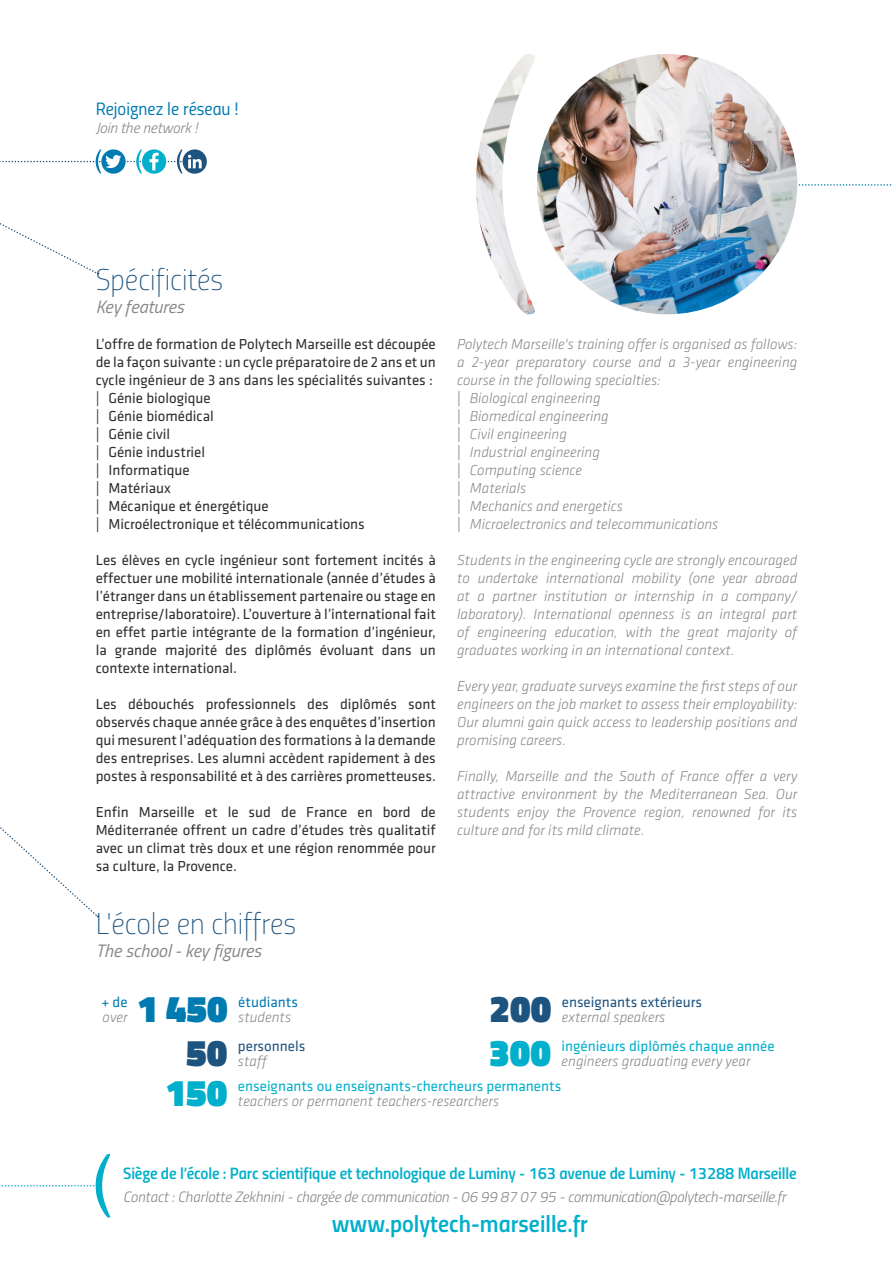
<style>
.page{position:relative;width:893px;height:1263px;background:#fff}
.page>*{position:absolute;margin:0;border:0;box-sizing:border-box;transform-origin:0 0}
.CHIFFRES{font:900 37.5px "Titillium";color:#00afcb}
.CHIFFRES-2{font:900 37.5px "Titillium";color:#1d537f}
.CHIFFRES-3{font:900 37.5px "Titillium";color:#007bb1}
.TITRE_FR{font:30px "Titillium Thin Upright";color:#1d537f}
.EXERGUE_EN{font:24px "Titillium Semibold Upright";color:#00afcb}
.TITRE_EN{font:italic 18px "Titillium";color:#878787}
.t1{font:18px "Titillium Regular Upright";color:#007bb1}
.EXERGUE{font:16.5px "Titillium Semibold Upright";letter-spacing:-.01em;color:#00afcb}
.TEXTE_FR{font:15px/18px "Klavika Basic";color:#2e2d2c;text-align:justify}
.TEXTE_EN{font:italic 300 15px/18px "Klavika Basic";color:#878787;text-align:justify}
.TEXTE_CHIFFRE_EN{font:italic 300 15px "Klavika Basic";color:#878787}
.EXERGUE-2{font:italic 15px "Titillium Light Upright";color:#878787}
.TEXTE_FR-2{font:15px "Klavika Basic";color:#00afcb}
.TEXTE_FR-3{font:15px "Klavika Basic";color:#1d537f}
.t2{font:italic 300 15px "Titillium";color:#878787}
.TEXTE_FR-4{font:15px "Klavika Basic";color:#007bb1}
.s1{font-weight:400;font-style:normal}
</style>
<div class="page">
<svg style="left:0;top:827px;width:98px;height:90px"></svg>
<svg style="left:0;top:1154px;width:110px;height:64px"></svg>
<svg style="left:797px;top:184px;width:95px;height:2px"></svg>
<img style="left:476px;top:54px;width:321px;height:260px">
<svg style="left:183px;top:149px;width:24px;height:25px"></svg>
<svg style="left:0;top:149px;width:202px;height:126px"></svg>
<p class="t1" style="left:96px;top:96px;width:145px">Rejoignez le réseau !</p>
<p class="t2" style="left:96px;top:117px;width:103px">Join the network !</p>
<p class="TITRE_FR" style="left:96px;top:258px;width:129px">Spécificités</p>
<p class="TITRE_EN" style="left:96px;top:293px;width:90px">Key features</p>
<p class="TEXTE_FR" style="left:96px;top:335px;width:342px">L’offre de formation de Polytech Marseille est découpée de la façon suivante : un cycle préparatoire de 2 ans et un cycle ingénieur de 3 ans dans les spécialités suivantes :</p>
<p class="TEXTE_FR" style="left:96px;top:389px;width:117px">| Génie biologique</p>
<p class="TEXTE_FR" style="left:96px;top:407px;width:120px">| Génie biomédical</p>
<p class="TEXTE_FR" style="left:96px;top:425px;width:76px">| Génie civil</p>
<p class="TEXTE_FR" style="left:96px;top:443px;width:111px">| Génie industriel</p>
<p class="TEXTE_FR" style="left:96px;top:461px;width:96px">| Informatique</p>
<p class="TEXTE_FR" style="left:96px;top:479px;width:77px">| Matériaux</p>
<p class="TEXTE_FR" style="left:96px;top:497px;width:175px">| Mécanique et énergétique</p>
<p class="TEXTE_FR" style="left:96px;top:515px;width:271px">| Microélectronique et télécommunications</p>
<p class="TEXTE_FR" style="left:96px;top:551px;width:342px">Les élèves en cycle ingénieur sont fortement incités à effectuer une mobilité internationale (année d’études à l’étranger dans un établissement partenaire ou stage en entreprise/laboratoire). L’ouverture à l’international fait en effet partie intégrante de la formation d’ingénieur, la grande majorité des diplômés évoluant dans un contexte international.</p>
<p class="TEXTE_FR" style="left:96px;top:695px;width:342px">Les débouchés professionnels des diplômés sont observés chaque année grâce à des enquêtes d’insertion qui mesurent l’adéquation des formations à la demande des entreprises. Les alumni accèdent rapidement à des postes à responsabilité et à des carrières prometteuses.</p>
<p class="TEXTE_FR" style="left:96px;top:803px;width:342px">Enfin Marseille et le sud de France en bord de Méditerranée offrent un cadre d’études très qualitatif avec un climat très doux et une région renommée pour sa culture, la Provence.</p>
<p class="TEXTE_EN" style="left:457px;top:335px;width:342px">Polytech Marseille's training offer is organised as follows: a 2-year preparatory course and a 3-year engineering course in the following specialties:</p>
<p class="TEXTE_EN" style="left:457px;top:389px;width:145px"><span class="s1">|</span> Biological engineering</p>
<p class="TEXTE_EN" style="left:457px;top:407px;width:153px"><span class="s1">|</span> Biomedical engineering</p>
<p class="TEXTE_EN" style="left:457px;top:425px;width:111px"><span class="s1">|</span> Civil engineering</p>
<p class="TEXTE_EN" style="left:457px;top:443px;width:144px"><span class="s1">|</span> Industrial engineering</p>
<p class="TEXTE_EN" style="left:457px;top:461px;width:127px"><span class="s1">|</span> Computing science</p>
<p class="TEXTE_EN" style="left:457px;top:479px;width:71px"><span class="s1">|</span> Materials</p>
<p class="TEXTE_EN" style="left:457px;top:497px;width:167px"><span class="s1">|</span> Mechanics and energetics</p>
<p class="TEXTE_EN" style="left:457px;top:515px;width:263px"><span class="s1">|</span> Microelectronics and telecommunications</p>
<p class="TEXTE_EN" style="left:457px;top:551px;width:342px">Students in the engineering cycle are strongly encouraged to undertake international mobility (one year abroad at a partner institution or internship in a company/ laboratory). International openness is an integral part of engineering education, with the great majority of graduates working in an international context.</p>
<p class="TEXTE_EN" style="left:457px;top:677px;width:342px">Every year, graduate surveys examine the first steps of our engineers on the job market to assess their employability:<br>Our alumni gain quick access to leadership positions and promising careers.</p>
<p class="TEXTE_EN" style="left:457px;top:767px;width:342px">Finally, Marseille and the South of France offer a very attractive environment by the Mediterranean Sea. Our students enjoy the Provence region, renowned for its culture and for its mild climate.</p>
<p class="TITRE_FR" style="left:96px;top:902px;width:202px">L'école en chiffres</p>
<p class="TITRE_EN" style="left:96px;top:937px;width:167px">The school - key figures</p>
<p class="TEXTE_FR-4" style="left:101px;top:992px;width:28px">+ de</p>
<p class="TEXTE_CHIFFRE_EN" style="left:103px;top:1008px;width:26px">over</p>
<p class="CHIFFRES-3" style="left:137px;top:982px;width:92px">1 450</p>
<p class="TEXTE_FR-4" style="left:238px;top:992px;width:61px">étudiants</p>
<p class="TEXTE_CHIFFRE_EN" style="left:238px;top:1008px;width:54px">students</p>
<p class="CHIFFRES-2" style="left:489px;top:982px;width:63px">200</p>
<p class="TEXTE_FR-3" style="left:562px;top:992px;width:142px">enseignants extérieurs</p>
<p class="TEXTE_CHIFFRE_EN" style="left:562px;top:1008px;width:105px">external speakers</p>
<p class="CHIFFRES-2" style="left:186px;top:1025px;width:43px">50</p>
<p class="TEXTE_FR-3" style="left:238px;top:1036px;width:69px">personnels</p>
<p class="TEXTE_CHIFFRE_EN" style="left:238px;top:1052px;width:32px">staff</p>
<p class="CHIFFRES" style="left:489px;top:1025px;width:63px">300</p>
<p class="TEXTE_FR-2" style="left:562px;top:1036px;width:215px">ingénieurs diplômés chaque année</p>
<p class="TEXTE_CHIFFRE_EN" style="left:562px;top:1052px;width:190px">engineers graduating every year</p>
<p class="CHIFFRES" style="left:166px;top:1065px;width:63px">150</p>
<p class="TEXTE_FR-2" style="left:238px;top:1076px;width:325px">enseignants ou enseignants-chercheurs permanents</p>
<p class="TEXTE_CHIFFRE_EN" style="left:238px;top:1091px;width:263px">teachers or permanent teachers-researchers</p>
<p class="EXERGUE" style="left:123px;top:1161px;width:675px">Siège de l’école : Parc scientifique et technologique de Luminy - 163 avenue de Luminy - 13288 Marseille</p>
<p class="EXERGUE-2" style="left:123px;top:1185px;width:668px">Contact:Charlotte Zekhnini-chargéedecommunication -06 99 87 07 95 -communication@polytech-marseille.fr</p>
<p class="EXERGUE_EN" style="left:332px;top:1205px;width:258px">www.polytech-marseille.fr</p>
</div>
